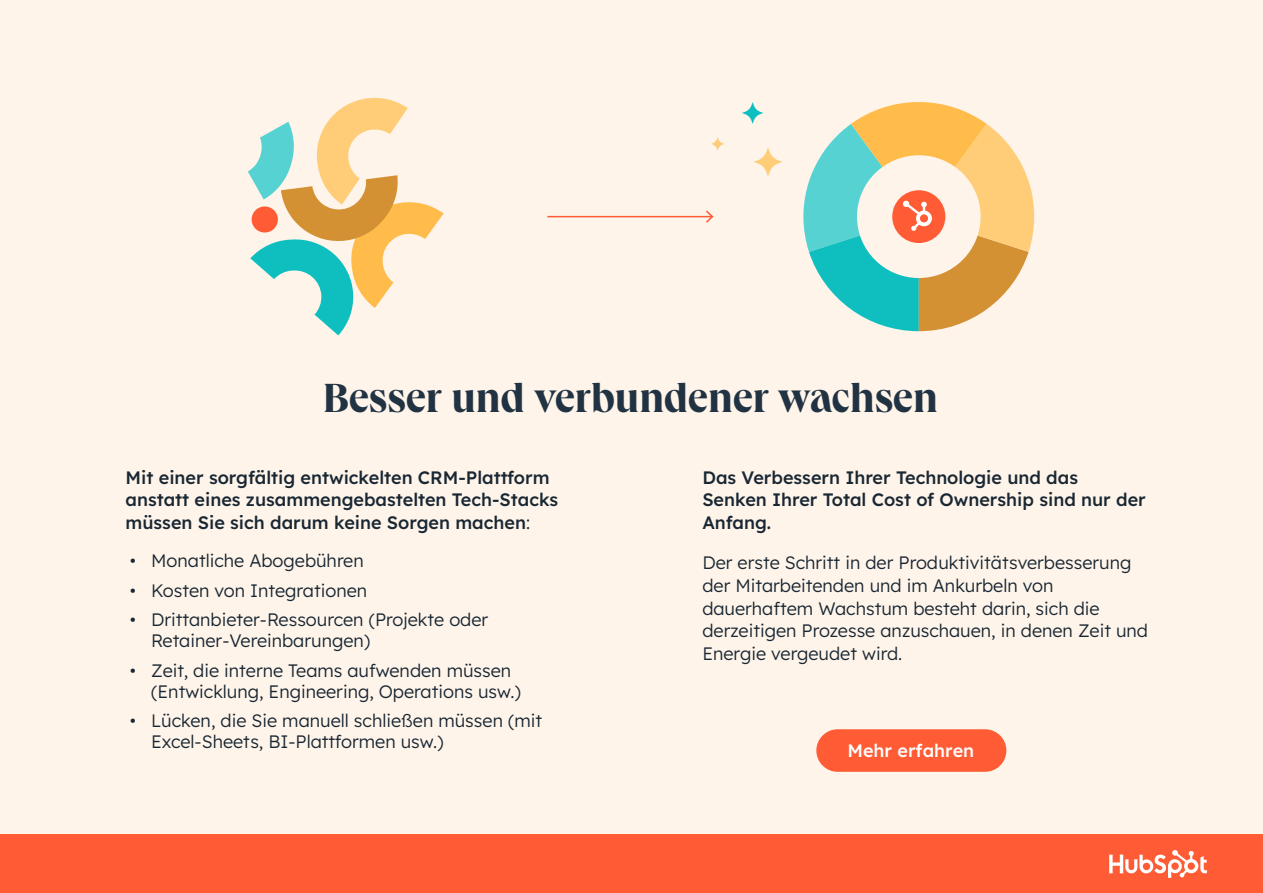
<style>
.page{position:relative;width:1263px;height:893px;background:#fef4ea}
.page>*{position:absolute;margin:0;border:0;box-sizing:border-box;transform-origin:0 0}
.Header_-_last_page{font:700 42px "Queens";color:#213343}
.Main_text_12_pt_-_da{font:300 18px/22.8px "Lexend Deca";color:#192733}
.Main_text_12_pt_-_da-2{font:500 18px/22.8px "Lexend Deca";color:#192733}
.Main_text_12_pt_-_wh{font:500 18px "Lexend Deca";color:#fff}
.s1{font-weight:300}
</style>
<div class="page">
<svg style="left:248px;top:97px;width:196px;height:238px"></svg>
<svg style="left:803px;top:102px;width:231px;height:229px"></svg>
<hr style="left:547px;top:216px;width:165px;height:1px;background:#ff5c35">
<svg style="left:704px;top:210px;width:10px;height:13px"></svg>
<svg style="left:742px;top:102px;width:21px;height:22px"></svg>
<svg style="left:711px;top:137px;width:13px;height:14px"></svg>
<svg style="left:754px;top:147px;width:28px;height:29px"></svg>
<div style="left:816px;top:729px;width:190px;height:43px;background:#ff5c35;border-radius:21px"></div>
<div style="left:0;top:835px;width:1263px;height:58px;background:#ff5c35"></div>
<svg style="left:1109px;top:850px;width:98px;height:28px"></svg>
<p class="Header_-_last_page" style="left:323px;top:371px;width:617px">Besser und verbundener wachsen</p>
<p class="Main_text_12_pt_-_da-2" style="left:126px;top:465px;width:434px">Mit einer sorgfältig entwickelten CRM-Plattform anstatt eines zusammengebastelten Tech-Stacks müssen Sie sich darum keine Sorgen machen<span class="s1">:</span></p>
<p class="Main_text_12_pt_-_da" style="left:130px;top:548px;width:235px">• Monatliche Abogebühren</p>
<p class="Main_text_12_pt_-_da" style="left:130px;top:578px;width:239px">• Kosten von Integrationen</p>
<p class="Main_text_12_pt_-_da" style="left:151px;top:608px;width:339px;line-height:21px;text-indent:-21px">• Drittanbieter-Ressourcen (Projekte oder<br>Retainer-Vereinbarungen)</p>
<p class="Main_text_12_pt_-_da" style="left:151px;top:659px;width:371px;line-height:21px;text-indent:-21px">• Zeit, die interne Teams aufwenden müssen (Entwicklung, Engineering, Operations usw.)</p>
<p class="Main_text_12_pt_-_da" style="left:151px;top:709px;width:393px;line-height:21px;text-indent:-21px">• Lücken, die Sie manuell schließen müssen (mit<br>Excel-Sheets, BI-Plattformen usw.)</p>
<p class="Main_text_12_pt_-_da-2" style="left:702px;top:465px;width:445px">Das Verbessern Ihrer Technologie und das<br>Senken Ihrer Total Cost of Ownership sind nur der<br>Anfang.</p>
<p class="Main_text_12_pt_-_da" style="left:702px;top:550px;width:447px">Der erste Schritt in der Produktivitätsverbesserung der Mitarbeitenden und im Ankurbeln von dauerhaftem Wachstum besteht darin, sich die derzeitigen Prozesse anzuschauen, in denen Zeit und Energie vergeudet wird.</p>
<p class="Main_text_12_pt_-_wh" style="left:847px;top:737px;width:128px">Mehr erfahren</p>
</div>
